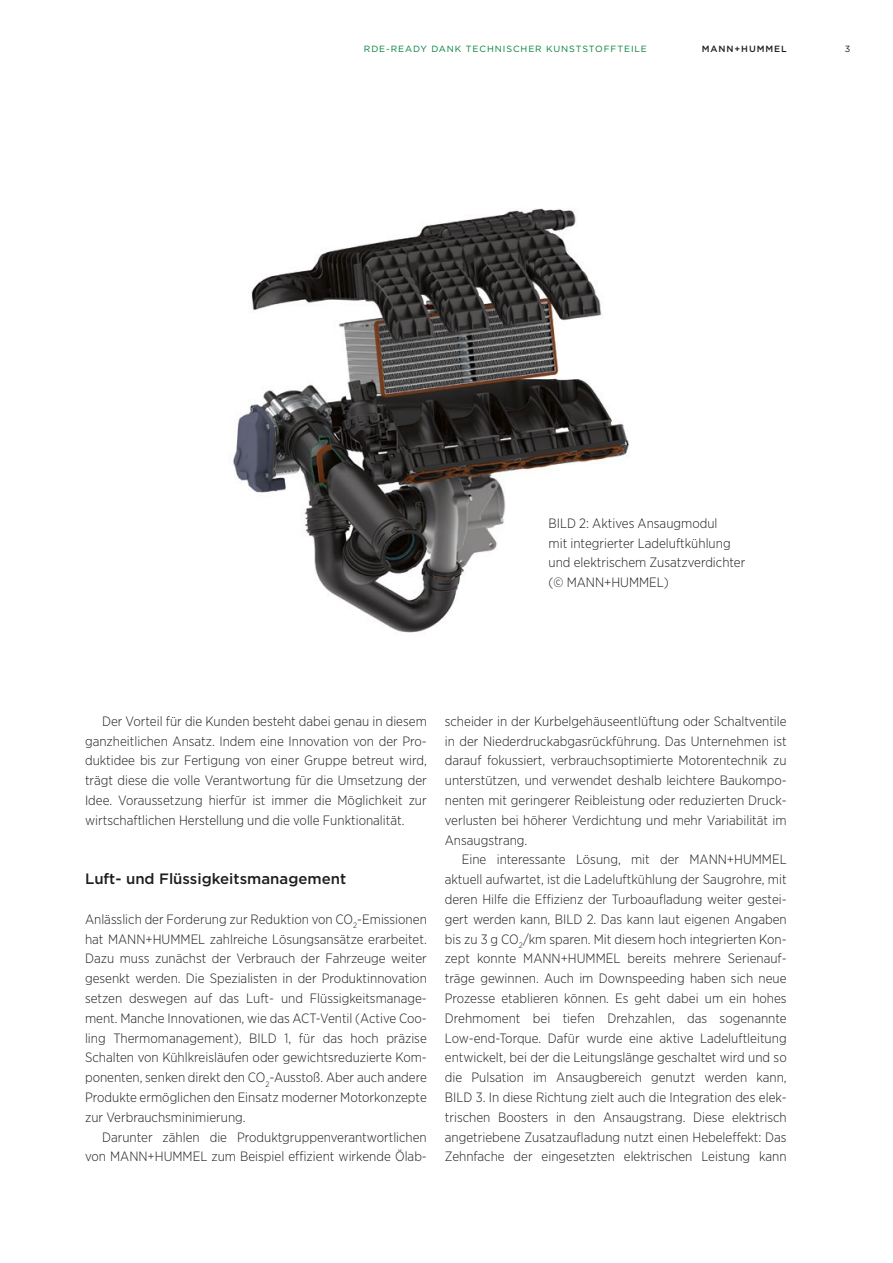
<style>
.page{position:relative;width:893px;height:1263px;background:#fff}
.page>*{position:absolute;margin:0;border:0;box-sizing:border-box;transform-origin:0 0}
.t1{font:500 15px "Gotham";color:#1d1d1b}
.t2{font:300 13.5px/19.8px "Gotham Narrow";color:#1d1d1b;text-align:justify}
.t3{font:9px "Gotham";letter-spacing:.1em;color:#007f39}
.t4{font:500 9px "Gotham";letter-spacing:.1em;color:#1d1d1b}
.t5{font:9px "Gotham";color:#1d1d1b}
</style>
<div class="page">
<img style="left:233px;top:208px;width:397px;height:425px">
<p class="t3" style="left:364px;top:43px;width:285px">RDE-READY DANK TECHNISCHER KUNSTSTOFFTEILE</p>
<p class="t4" style="left:702px;top:44px;width:86px">MANN+HUMMEL</p>
<p class="t5" style="left:845px;top:43px;width:7px">3</p>
<p class="t2" style="left:549px;top:513px;width:198px;text-align:left">BILD 2: Aktives Ansaugmodul<br>mit integrierter Ladeluftkühlung und elektrischem Zusatzverdichter (© MANN+HUMMEL)</p>
<p class="t2" style="left:85px;top:711px;width:343px;text-indent:17px">Der Vorteil für die Kunden besteht dabei genau in diesem ganzheitlichen Ansatz. Indem eine Innovation von der Pro&shy;duktidee bis zur Fertigung von einer Gruppe betreut wird, trägt diese die volle Verantwortung für die Umsetzung der Idee. Voraussetzung hierfür ist immer die Möglichkeit zur wirtschaftlichen Herstellung und die volle Funktionalität.</p>
<p class="t1" style="left:85px;top:870px;width:263px">Luft- und Flüssigkeitsmanagement</p>
<p class="t2" style="left:85px;top:909px;width:343px">Anlässlich der Forderung zur Reduktion von CO<sub>2</sub>-Emissionen hat MANN+HUMMEL zahlreiche Lösungsansätze erarbeitet.<br>Dazu muss zunächst der Verbrauch der Fahrzeuge weiter gesenkt werden. Die Spezialisten in der Produktinnovation setzen deswegen auf das Luft- und Flüssigkeitsmanage&shy;ment. Manche Innovationen, wie das ACT-Ventil (Active Coo&shy;ling Thermomanagement), BILD 1, für das hoch präzise Schalten von Kühlkreisläufen oder gewichtsreduzierte Kom&shy;ponenten, senken direkt den CO<sub>2</sub>-Ausstoß. Aber auch andere Produkte ermöglichen den Einsatz moderner Motorkonzepte zur Verbrauchsminimierung.</p>
<p class="t2" style="left:85px;top:1126px;width:343px;text-align:right">Darunter zählen die Produktgruppenverantwortlichen von MANN+HUMMEL zum Beispiel effizient wirkende Ölab-</p>
<p class="t2" style="left:445px;top:711px;width:343px">scheider in der Kurbelgehäuseentlüftung oder Schaltventile in der Niederdruckabgasrückführung. Das Unternehmen ist darauf fokussiert, verbrauchsoptimierte Motorentechnik zu unterstützen, und verwendet deshalb leichtere Baukompo&shy;nenten mit geringerer Reibleistung oder reduzierten Druck&shy;verlusten bei höherer Verdichtung und mehr Variabilität im Ansaugstrang.</p>
<p class="t2" style="left:445px;top:849px;width:343px;text-indent:17px">Eine interessante Lösung, mit der MANN+HUMMEL aktuell aufwartet, ist die Ladeluftkühlung der Saugrohre, mit deren Hilfe die Effizienz der Turboaufladung weiter gestei&shy;gert werden kann, BILD 2. Das kann laut eigenen Angaben bis zu 3 g CO<sub>2</sub>/km sparen. Mit diesem hoch integrierten Kon&shy;zept konnte MANN+HUMMEL bereits mehrere Serienauf&shy;träge gewinnen. Auch im Downspeeding haben sich neue Prozesse etablieren können. Es geht dabei um ein hohes Drehmoment bei tiefen Drehzahlen, das sogenannte Low-end-Torque. Dafür wurde eine aktive Ladeluftleitung entwickelt, bei der die Leitungslänge geschaltet wird und so die Pulsation im Ansaugbereich genutzt werden kann, BILD 3. In diese Richtung zielt auch die Integration des elek&shy;trischen Boosters in den Ansaugstrang. Diese elektrisch angetriebene Zusatzaufladung nutzt einen Hebeleffekt: Das Zehnfache der eingesetzten elektrischen Leistung kann</p>
</div>
